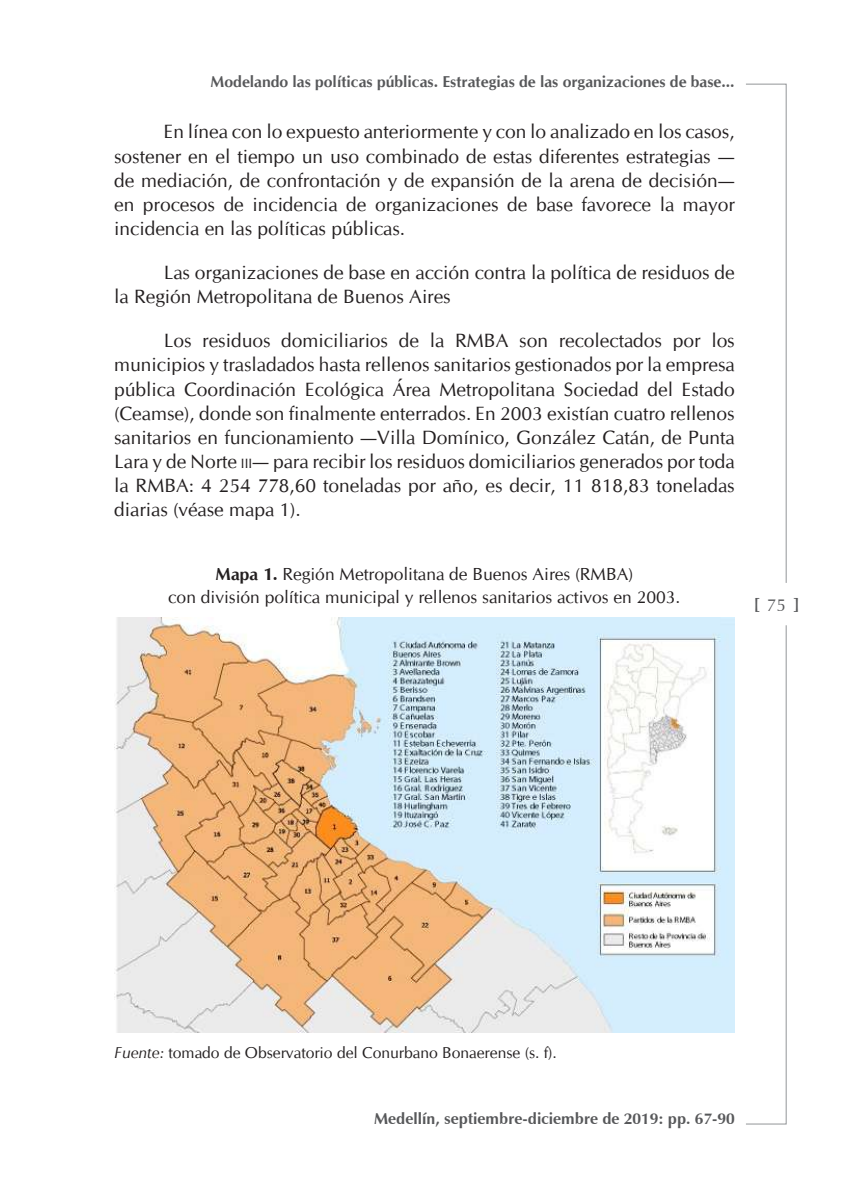
<style>
.page{position:relative;width:849px;height:1191px;background:#fff}
.page>*{position:absolute;margin:0;border:0;box-sizing:border-box;transform-origin:0 0}
.t1{font:19.25px/24.2px "CG Omega";color:#231f20;text-align:justify}
.t2{font:17.5px/22.8px "CG Omega";color:#231f20;text-align:center}
.t3{font:700 17.5px "Zapf Humanist 601 BT";color:#57585a}
.t4{font:700 15.75px "CG Omega";color:#57585a}
.t5{font:15.75px "CG Omega";color:#231f20}
.t6{font:700 15.75px "Zapf Humanist 601 BT";color:#57585a}
.s1{font-size:13.47px}
.s2{font-weight:700}
.s3{font-weight:400}
.s4{font-style:italic}
</style>
<div class="page">
<svg style="left:746px;top:83px;width:40px;height:500px"></svg>
<svg style="left:746px;top:625px;width:40px;height:499px"></svg>
<img style="left:114px;top:617px;width:620px;height:415px">
<p class="t4" style="left:210px;top:72px;width:525px">Modelando las políticas públicas. Estrategias de las organizaciones de base...</p>
<p class="t1" style="left:114px;top:120px;width:622px;text-indent:50px">En línea con lo expuesto anteriormente y con lo analizado en los casos, sostener en el tiempo un uso combinado de estas diferentes estrategias — de mediación, de confrontación y de expansión de la arena de decisión— en procesos de incidencia de organizaciones de base favorece la mayor incidencia en las políticas públicas.</p>
<p class="t1" style="left:114px;top:261px;width:622px;text-indent:50px">Las organizaciones de base en acción contra la política de residuos de la Región Metropolitana de Buenos Aires</p>
<p class="t1" style="left:114px;top:329px;width:622px;text-indent:50px">Los residuos domiciliarios de la RMBA son recolectados por los municipios y trasladados hasta rellenos sanitarios gestionados por la empresa pública Coordinación Ecológica Área Metropolitana Sociedad del Estado (Ceamse), donde son finalmente enterrados. En 2003 existían cuatro rellenos sanitarios en funcionamiento —Villa Domínico, González Catán, de Punta Lara y de Norte <span class="s1">iii</span>— para recibir los residuos domiciliarios generados por toda la RMBA: 4 254 778,60 toneladas por año, es decir, 11 818,83 toneladas diarias (véase mapa 1).</p>
<p class="t2" style="left:168px;top:563px;width:513px"><span class="s2">Mapa 1.</span> Región Metropolitana de Buenos Aires (RMBA)<br>con división política municipal y rellenos sanitarios activos en 2003.</p>
<p class="t3" style="left:753px;top:593px;width:47px">[ <span class="s3">75</span> ]</p>
<p class="t5" style="left:114px;top:1042px;width:444px"><span class="s4">Fuente:</span> tomado de Observatorio del Conurbano Bonaerense (s. f).</p>
<p class="t6" style="left:374px;top:1109px;width:362px">Medellín, septiembre-diciembre de 2019: pp. 67-90</p>
</div>
